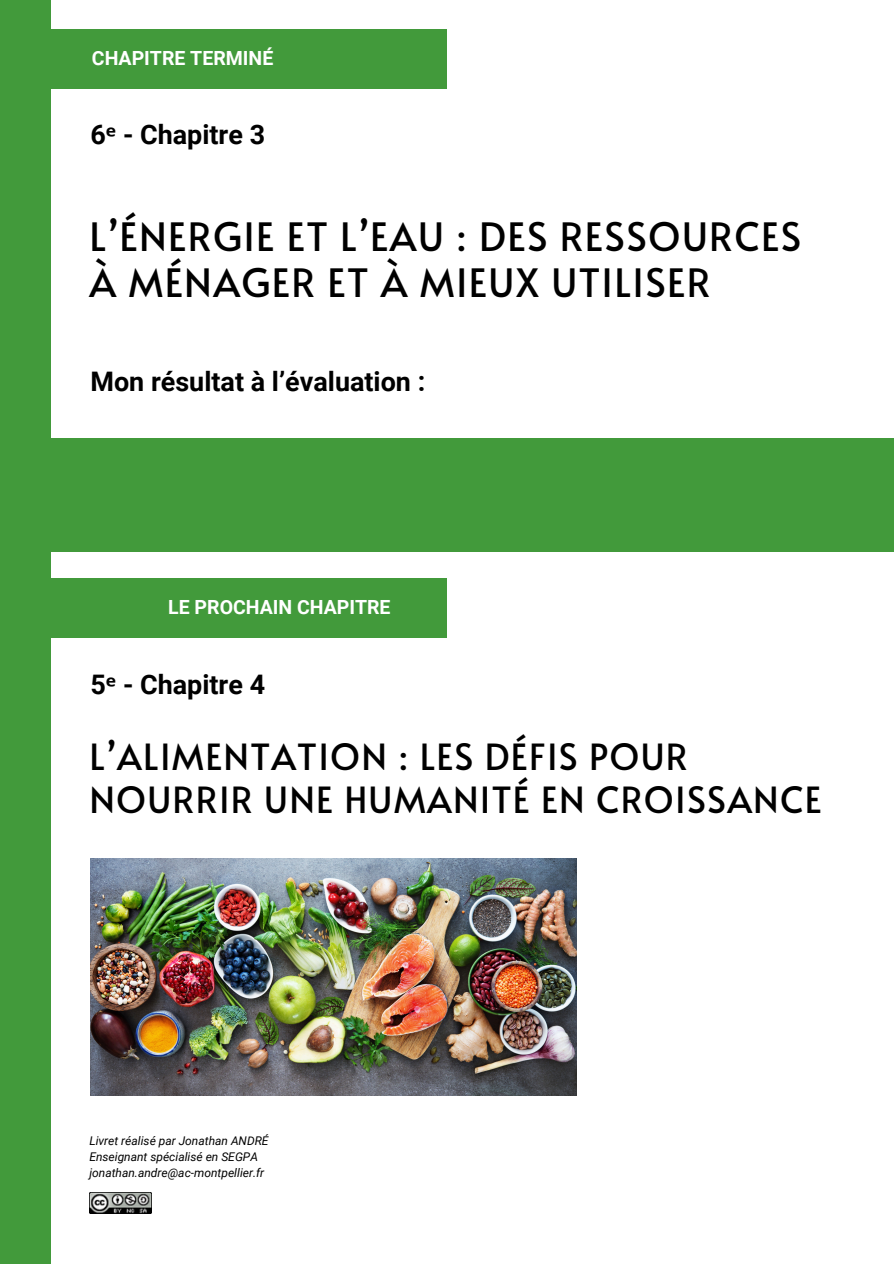
<style>
.page{position:relative;width:894px;height:1264px;background:#fff}
.page>*{position:absolute;margin:0;border:0;box-sizing:border-box;transform-origin:0 0}
.t1{font:39px/46.2px "Alata";letter-spacing:.035em;color:#000}
.t2{font:36px/42.8px "Alata";letter-spacing:.035em;color:#000}
.t3{font:700 26.85px "Roboto";color:#000}
.t4{font:700 19.5px "Roboto";color:#fff}
.t5{font:italic 12px "Roboto";color:#000}
.s1{font-family:"Noto Sans"}
</style>
<div class="page">
<div style="left:0;top:438px;width:893px;height:114px;background:#429a3b"></div>
<div style="left:0;top:0;width:51px;height:1263px;background:#429a3b"></div>
<img style="left:89px;top:1192px;width:62px;height:21px">
<div style="left:0;top:30px;width:446px;height:59px;background:#429a3b"></div>
<div style="left:0;top:578px;width:446px;height:60px;background:#429a3b"></div>
<img style="left:90px;top:858px;width:486px;height:237px">
<h3 class="t4" style="left:92px;top:46px;width:183px">CHAPITRE TERMINÉ</h3>
<h2 class="t3" style="left:90px;top:119px;width:176px">6<span class="s1">ᵉ</span> - Chapitre 3</h2>
<p class="t1" style="left:89px;top:212px;width:713px">L’ÉNERGIE ET L’EAU : DES RESSOURCES<br>À MÉNAGER ET À MIEUX UTILISER</p>
<h1 class="t3" style="left:90px;top:366px;width:336px">Mon résultat à l’évaluation :</h1>
<h2 class="t4" style="left:168px;top:595px;width:224px">LE PROCHAIN CHAPITRE</h2>
<p class="t3" style="left:90px;top:669px;width:176px">5<span class="s1">ᵉ</span> - Chapitre 4</p>
<p class="t2" style="left:89px;top:734px;width:733px">L’ALIMENTATION : LES DÉFIS POUR<br>NOURRIR UNE HUMANITÉ EN CROISSANCE</p>
<h3 class="t5" style="left:89px;top:1133px;width:181px">Livret réalisé par Jonathan ANDRÉ</h3>
<h2 class="t5" style="left:89px;top:1149px;width:170px">Enseignant spécialisé en SEGPA</h2>
<h1 class="t5" style="left:89px;top:1165px;width:176px">jonathan.andre@ac-montpellier.fr</h1>
</div>
